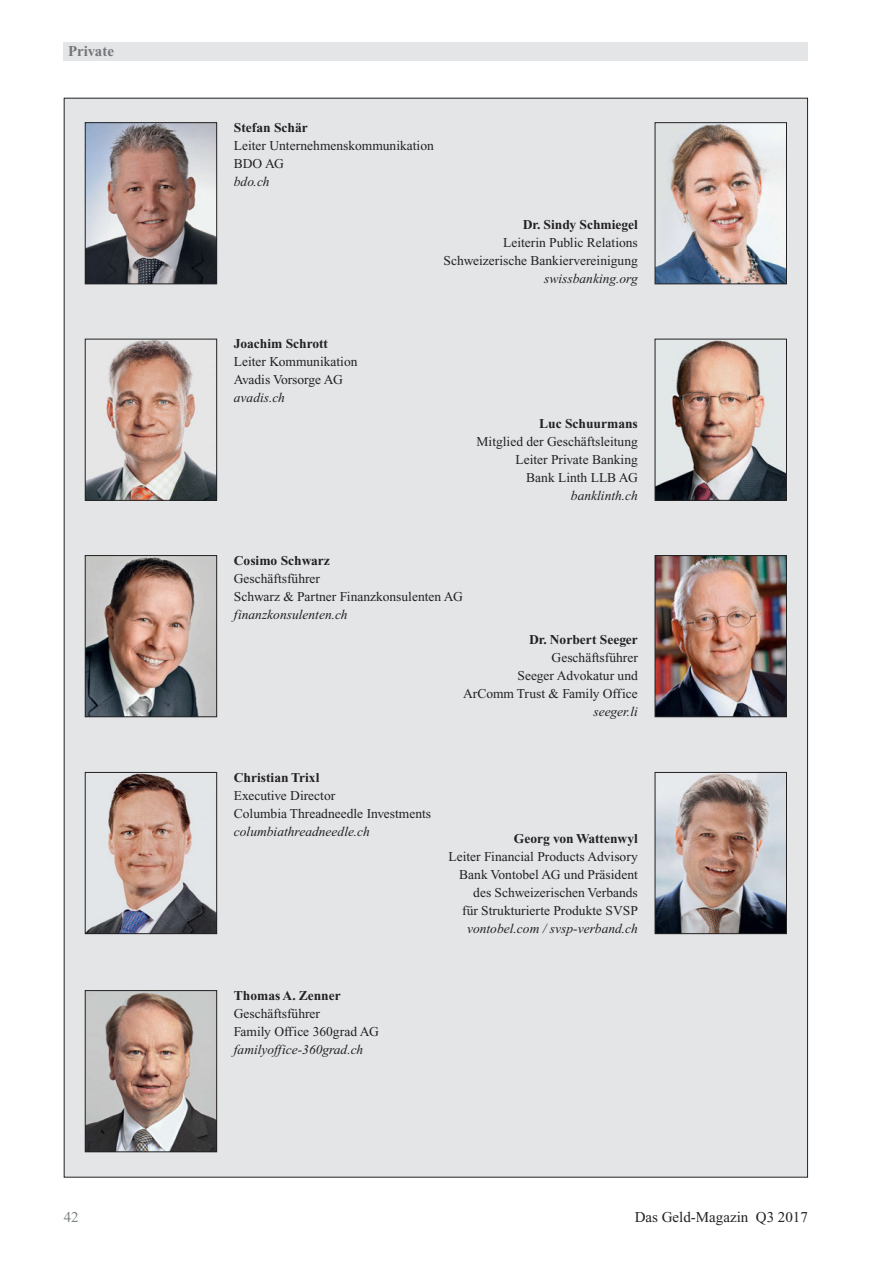
<style>
.page{position:relative;width:893px;height:1263px;background:#fff}
.page>*{position:absolute;margin:0;border:0;box-sizing:border-box;transform-origin:0 0}
.t1{font:15px "Times New Roman PS Std";color:#232122}
.t2{font:700 15px "Times New Roman PS Std";color:#74777a}
.t3{font:15px "Times New Roman PS Std";color:#7f8285}
.t4{font:13.5px/18px "Times New Roman PS Std";color:#232122}
.t5{font:italic 13.5px "Times New Roman PS Std";color:#232122}
.t6{font:700 13.5px "Times New Roman PS Std";color:#232122}
</style>
<div class="page">
<div style="left:64px;top:43px;width:744px;height:18px;background:#e3e5e6"></div>
<div style="left:65px;top:99px;width:742px;height:1078px;background:#e3e5e6"></div>
<img style="left:657px;top:124px;width:128px;height:158px">
<div style="left:655px;top:122px;width:132px;height:162px;border:1px solid #232122"></div>
<img style="left:657px;top:341px;width:128px;height:157px">
<div style="left:655px;top:339px;width:132px;height:161px;border:1px solid #232122"></div>
<img style="left:657px;top:557px;width:128px;height:158px">
<div style="left:655px;top:555px;width:132px;height:162px;border:1px solid #232122"></div>
<img style="left:87px;top:774px;width:128px;height:158px">
<div style="left:85px;top:772px;width:132px;height:162px;border:1px solid #232122"></div>
<img style="left:87px;top:557px;width:128px;height:158px">
<div style="left:85px;top:555px;width:132px;height:162px;border:1px solid #232122"></div>
<img style="left:657px;top:774px;width:128px;height:158px">
<div style="left:655px;top:772px;width:132px;height:162px;border:1px solid #232122"></div>
<img style="left:87px;top:992px;width:128px;height:158px">
<div style="left:85px;top:990px;width:132px;height:162px;border:1px solid #232122"></div>
<img style="left:87px;top:341px;width:128px;height:157px">
<div style="left:85px;top:339px;width:132px;height:161px;border:1px solid #232122"></div>
<img style="left:87px;top:124px;width:128px;height:158px">
<div style="left:85px;top:122px;width:132px;height:162px;border:1px solid #232122"></div>
<p class="t2" style="left:68px;top:46px;width:48px">Private</p>
<p class="t6" style="left:234px;top:123px;width:75px">Stefan Schär</p>
<p class="t4" style="left:234px;top:138px;width:201px">Leiter Unternehmenskommunikation<br>BDO AG</p>
<p class="t5" style="left:234px;top:177px;width:37px">bdo.ch</p>
<p class="t6" style="left:523px;top:220px;width:116px">Dr. Sindy Schmiegel</p>
<p class="t4" style="left:444px;top:235px;width:196px;text-align:right">Leiterin Public Relations<br>Schweizerische Bankiervereinigung</p>
<p class="t5" style="left:544px;top:274px;width:95px">swissbanking.org</p>
<p class="t6" style="left:234px;top:339px;width:96px">Joachim Schrott</p>
<p class="t4" style="left:234px;top:354px;width:125px">Leiter Kommunikation<br>Avadis Vorsorge AG</p>
<p class="t5" style="left:234px;top:393px;width:53px">avadis.ch</p>
<p class="t6" style="left:539px;top:419px;width:100px">Luc Schuurmans</p>
<p class="t4" style="left:477px;top:434px;width:163px;text-align:right">Mitglied der Geschäftsleitung<br>Leiter Private Banking<br>Bank Linth LLB AG</p>
<p class="t5" style="left:571px;top:491px;width:68px">banklinth.ch</p>
<p class="t6" style="left:234px;top:556px;width:98px">Cosimo Schwarz</p>
<p class="t4" style="left:234px;top:571px;width:231px">Geschäftsführer<br>Schwarz &amp; Partner Finanzkonsulenten AG</p>
<p class="t5" style="left:234px;top:609px;width:115px">finanzkonsulenten.ch</p>
<p class="t6" style="left:529px;top:635px;width:110px">Dr. Norbert Seeger</p>
<p class="t4" style="left:463px;top:650px;width:176px;text-align:right">Geschäftsführer<br>Seeger Advokatur und<br>ArComm Trust &amp; Family Office</p>
<p class="t5" style="left:594px;top:707px;width:46px">seeger.li</p>
<p class="t6" style="left:234px;top:773px;width:87px">Christian Trixl</p>
<p class="t4" style="left:234px;top:787px;width:199px">Executive Director<br>Columbia Threadneedle Investments</p>
<p class="t5" style="left:234px;top:826px;width:137px">columbiathreadneedle.ch</p>
<p class="t6" style="left:514px;top:834px;width:125px">Georg von Wattenwyl</p>
<p class="t4" style="left:448px;top:849px;width:191px;text-align:right">Leiter Financial Products Advisory<br>Bank Vontobel AG und Präsident des Schweizerischen Verbands<br>für Strukturierte Produkte SVSP</p>
<p class="t5" style="left:467px;top:924px;width:172px">vontobel.com / svsp-verband.ch</p>
<p class="t6" style="left:234px;top:991px;width:108px">Thomas A. Zenner</p>
<p class="t4" style="left:234px;top:1005px;width:146px">Geschäftsführer<br>Family Office 360grad AG</p>
<p class="t5" style="left:234px;top:1044px;width:131px">familyoffice-360grad.ch</p>
<p class="t3" style="left:64px;top:1212px;width:16px">42</p>
<p class="t1" style="left:635px;top:1212px;width:175px">Das Geld-Magazin Q3 2017</p>
</div>
